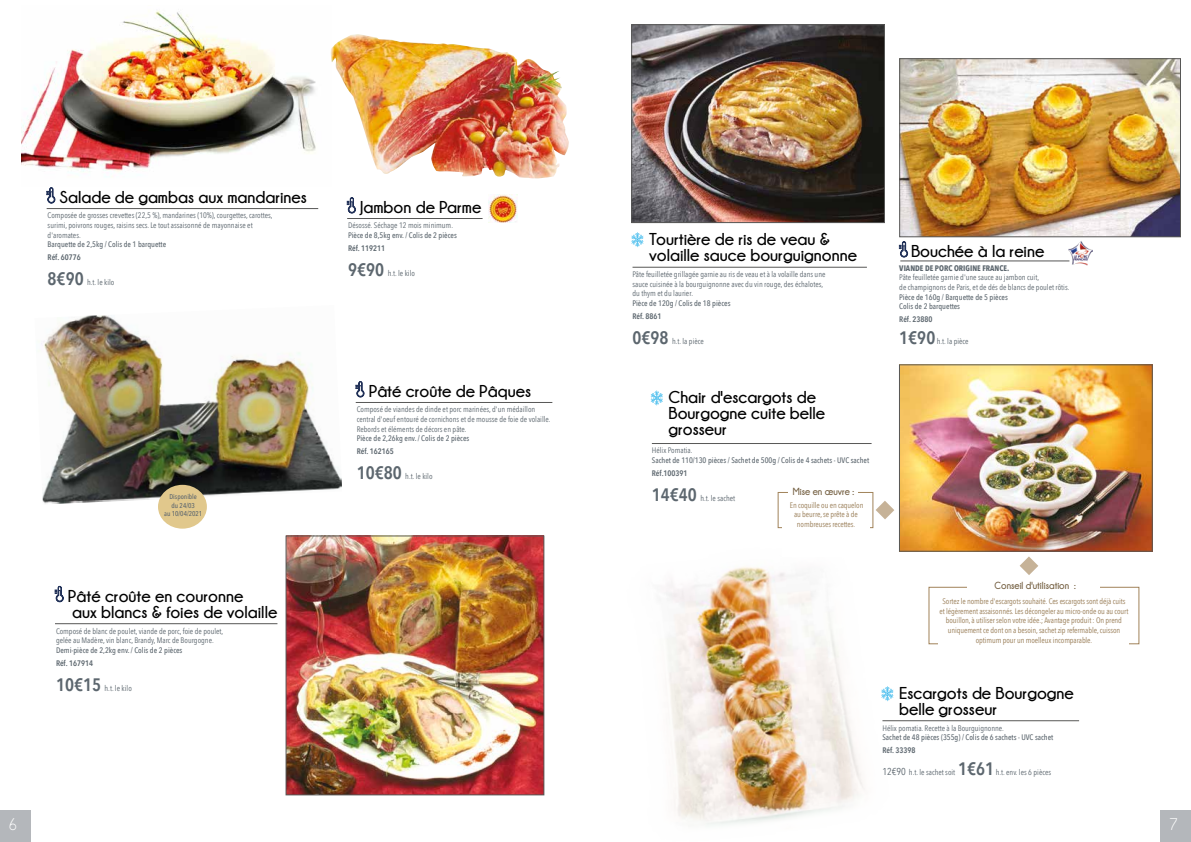
<style>
.page{position:relative;width:1191px;height:842px;background:#fff}
.page>*{position:absolute;margin:0;border:0;box-sizing:border-box;transform-origin:0 0}
.t1{font:600 18px "Avenir Next Condensed";color:#5c666e}
.t2{font:700 17.1px/16px "Champagne&Limousines";color:#000}
.t3{font:17.1px "Champagne&Limousines";color:#fff}
.t4{font:700 10.3px "Champagne&Limousines";color:#735e40;scale:.93 1}
.t5{font:8px/9.6px "Avenir Next Condensed";color:#5c666e}
.t6{font:8px/9.6px "Avenir Next Condensed";letter-spacing:-.01em;color:#987c55;text-align:center}
.t7{font:500 8px/9.6px "Avenir Next Condensed";color:#5c666e}
.t8{font:600 8px "Avenir Next Condensed";color:#5c666e}
.t9{font:700 8px "Avenir Next Condensed";color:#5c666e}
.t10{font:500 7px/8.4px "Avenir Next Condensed";color:#5c666e;text-align:center}
.s1{font-size:10px}
</style>
<div class="page">
<div style="left:0;top:810px;width:30px;height:32px;background:#b4b7bb"></div>
<div style="left:1160px;top:810px;width:31px;height:32px;background:#b4b7bb"></div>
<img style="left:288px;top:538px;width:254px;height:255px">
<div style="left:286px;top:536px;width:258px;height:259px;border:1px solid #575756"></div>
<img style="left:633px;top:27px;width:249px;height:194px">
<div style="left:631px;top:25px;width:253px;height:198px;border:1px solid #575756"></div>
<img style="left:901px;top:367px;width:249px;height:182px">
<img style="left:665px;top:529px;width:242px;height:296px">
<img style="left:22px;top:11px;width:294px;height:166px">
<img style="left:330px;top:34px;width:239px;height:145px">
<svg style="left:47px;top:188px;width:8px;height:15px"></svg>
<svg style="left:347px;top:198px;width:8px;height:15px"></svg>
<hr style="left:47px;top:208px;width:271px;height:1px;background:#575756">
<svg style="left:55px;top:586px;width:8px;height:16px"></svg>
<hr style="left:55px;top:623px;width:222px;height:1px;background:#575756">
<hr style="left:347px;top:218px;width:135px;height:1px;background:#575756">
<img style="left:489px;top:194px;width:28px;height:29px">
<img style="left:41px;top:315px;width:301px;height:189px">
<svg style="left:356px;top:382px;width:8px;height:15px"></svg>
<hr style="left:356px;top:402px;width:196px;height:1px;background:#575756">
<div style="left:158px;top:485px;width:49px;height:44px;background:#e1c88c;border-radius:50%"></div>
<hr style="left:632px;top:267px;width:235px;height:1px;background:#575756">
<hr style="left:652px;top:443px;width:219px;height:1px;background:#575756">
<hr style="left:882px;top:720px;width:197px;height:1px;background:#575756">
<svg style="left:631px;top:232px;width:12px;height:15px"></svg>
<svg style="left:651px;top:390px;width:11px;height:15px"></svg>
<svg style="left:881px;top:686px;width:12px;height:15px"></svg>
<div style="left:777px;top:492px;width:96px;height:36px;border:1px solid #a1835a"></div>
<div style="left:928px;top:587px;width:211px;height:57px;border:1px solid #a1835a"></div>
<div style="left:782px;top:500px;width:88px;height:56px;background:#fff"></div>
<div style="left:938px;top:596px;width:191px;height:62px;background:#fff"></div>
<svg style="left:876px;top:501px;width:18px;height:18px"></svg>
<svg style="left:1019px;top:556px;width:19px;height:19px"></svg>
<div style="left:789px;top:488px;width:69px;height:12px;background:#fff"></div>
<div style="left:967px;top:581px;width:133px;height:15px;background:#fff"></div>
<hr style="left:900px;top:261px;width:169px;height:1px;background:#575756">
<img style="left:901px;top:61px;width:277px;height:174px">
<div style="left:899px;top:59px;width:281px;height:178px;border:1px solid #575756"></div>
<svg style="left:899px;top:241px;width:8px;height:16px"></svg>
<img style="left:1068px;top:241px;width:24px;height:25px">
<h2 class="t2" style="left:60px;top:189px;width:249px">Salade de gambas aux mandarines</h2>
<p class="t5" style="left:48px;top:210px;width:226px">Composée de grosses crevettes (22,5 %), mandarines (10%), courgettes, carottes, surimi, poivrons rouges, raisins secs. Le tout assaisonné de mayonnaise et d'aromates.</p>
<p class="t7" style="left:48px;top:240px;width:120px">Barquette de 2,5kg / Colis de 1 barquette</p>
<p class="t8" style="left:48px;top:250px;width:35px">Réf. 60776</p>
<h1 class="t1" style="left:48px;top:263px;width:38px">8€90</h1>
<p class="t5" style="left:87px;top:277px;width:29px">h.t. le kilo</p>
<p class="t10" style="left:164px;top:493px;width:40px">Disponible<br>du 24/03<br>au 10/04/2021</p>
<h2 class="t2" style="left:68px;top:587px;width:211px">Pâté croûte en couronne<br>aux blancs &amp; foies de volaille</h2>
<p class="t5" style="left:56px;top:625px;width:169px">Composé de blanc de poulet, viande de porc, foie de poulet, gelée au Madère, vin blanc, Brandy, Marc de Bourgogne.</p>
<p class="t7" style="left:56px;top:645px;width:128px">Demi-pièce de 2,2kg env. / Colis de 2 pièces</p>
<p class="t8" style="left:56px;top:656px;width:39px">Réf. 167914</p>
<h1 class="t1" style="left:56px;top:669px;width:47px">10€15</h1>
<p class="t5" style="left:105px;top:683px;width:29px">h.t. le kilo</p>
<h2 class="t2" style="left:360px;top:199px;width:123px">Jambon de Parme</h2>
<p class="t5" style="left:348px;top:220px;width:106px">Désossé. Séchage 12 mois minimum.</p>
<p class="t7" style="left:348px;top:230px;width:110px">Pièce de 8,5kg env. / Colis de 2 pièces</p>
<p class="t8" style="left:348px;top:241px;width:39px">Réf. 119211</p>
<h1 class="t1" style="left:348px;top:254px;width:37px">9€90</h1>
<p class="t5" style="left:388px;top:268px;width:29px">h.t. le kilo</p>
<h2 class="t2" style="left:369px;top:383px;width:164px">Pâté croûte de Pâques</h2>
<p class="t5" style="left:357px;top:404px;width:195px">Composé de viandes de dinde et porc marinées, d'un médaillon central d'oeuf entouré de cornichons et de mousse de foie de volaille.<br>Rebords et éléments de décors en pâte.</p>
<p class="t7" style="left:357px;top:433px;width:114px">Pièce de 2,26kg env. / Colis de 2 pièces</p>
<p class="t8" style="left:357px;top:444px;width:39px">Réf. 162165</p>
<h1 class="t1" style="left:357px;top:457px;width:46px">10€80</h1>
<p class="t5" style="left:405px;top:471px;width:29px">h.t. le kilo</p>
<h2 class="t2" style="left:649px;top:231px;width:209px">Tourtière de ris de veau &amp; volaille sauce bourguignonne</h2>
<p class="t5" style="left:632px;top:269px;width:194px">Pâte feuilletée grillagée garnie au ris de veau et à la volaille dans une sauce cuisinée à la bourguignonne avec du vin rouge, des échalotes, du thym et du laurier.</p>
<p class="t7" style="left:632px;top:298px;width:99px">Pièce de 120g / Colis de 18 pièces</p>
<p class="t8" style="left:632px;top:309px;width:31px">Réf. 8861</p>
<h1 class="t1" style="left:632px;top:322px;width:37px">0€98</h1>
<p class="t5" style="left:672px;top:336px;width:33px">h.t. la pièce</p>
<h2 class="t2" style="left:668px;top:389px;width:158px">Chair d'escargots de<br>Bourgogne cuite belle grosseur</h2>
<p class="t5" style="left:652px;top:445px;width:42px">Hélix Pomatia.</p>
<p class="t7" style="left:652px;top:455px;width:219px">Sachet de 110/130 pièces / Sachet de 500g / Colis de 4 sachets - UVC sachet</p>
<p class="t8" style="left:652px;top:466px;width:37px">Réf.100391</p>
<h1 class="t1" style="left:652px;top:479px;width:46px">14€40</h1>
<p class="t5" style="left:700px;top:493px;width:36px">h.t. le sachet</p>
<p class="t4" style="left:793px;top:486px;width:67px">Mise en œuvre :</p>
<p class="t6" style="left:789px;top:500px;width:75px">En coquille ou en caquelon au beurre, se prête à de nombreuses recettes.</p>
<h2 class="t2" style="left:911px;top:243px;width:135px">Bouchée à la reine</h2>
<p class="t9" style="left:899px;top:263px;width:111px">VIANDE DE PORC ORIGINE FRANCE.</p>
<p class="t5" style="left:899px;top:272px;width:172px">Pâte feuilletée garnie d'une sauce au jambon cuit,<br>de champignons de Paris, et de dés de blancs de poulet rôtis.</p>
<p class="t7" style="left:899px;top:292px;width:110px">Pièce de 160g / Barquette de 5 pièces<br>Colis de 2 barquettes</p>
<p class="t8" style="left:899px;top:312px;width:35px">Réf. 23880</p>
<h1 class="t1" style="left:899px;top:322px;width:37px">1€90</h1>
<p class="t5" style="left:936px;top:336px;width:33px">h.t. la pièce</p>
<p class="t4" style="left:994px;top:579px;width:89px">Conseil d'utilisation :</p>
<p class="t6" style="left:939px;top:596px;width:190px">Sortez le nombre d'escargots souhaité. Ces escargots sont déjà cuits et légèrement assaisonnés. Les décongeler au micro-onde ou au court bouillon, à utiliser selon votre idée.; Avantage produit : On prend uniquement ce dont on a besoin, sachet zip refermable, cuisson optimum pour un moelleux incomparable.</p>
<h2 class="t2" style="left:899px;top:685px;width:176px">Escargots de Bourgogne belle grosseur</h2>
<p class="t5" style="left:882px;top:722px;width:123px">Hélix pomatia. Recette à la Bourguignonne.</p>
<p class="t7" style="left:882px;top:732px;width:172px">Sachet de 48 pièces (355g) / Colis de 6 sachets - UVC sachet</p>
<p class="t8" style="left:882px;top:743px;width:35px">Réf. 33398</p>
<p class="t5" style="left:882px;top:767px;width:74px"><span class="s1">12€90</span> h.t. le sachet soit</p>
<h1 class="t1" style="left:958px;top:753px;width:37px">1€61</h1>
<p class="t5" style="left:995px;top:767px;width:57px">h.t. env. les 6 pièces</p>
<h2 class="t3" style="left:9px;top:816px;width:10px">6</h2>
<h2 class="t3" style="left:1169px;top:816px;width:10px">7</h2>
</div>
